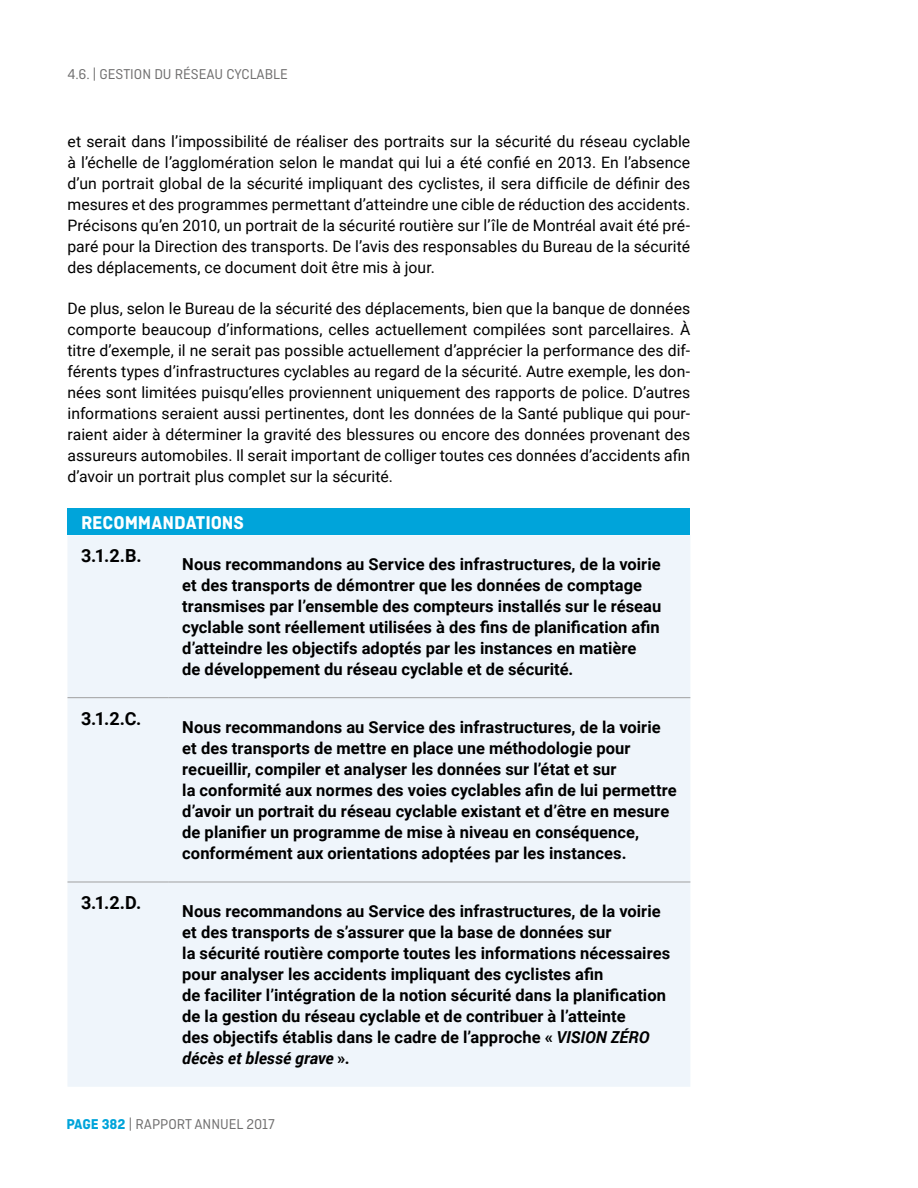
<style>
.page{position:relative;width:918px;height:1188px;background:#fff}
.page>*{position:absolute;margin:0;border:0;box-sizing:border-box;transform-origin:0 0}
.t1{font:700 19.5px "Ciutadella";letter-spacing:-.005em;color:#fff}
.t2{font:700 18px "Roboto";color:#000}
.t3{font:700 16.5px/21px "Roboto";letter-spacing:.005em;color:#000}
.t4{font:15.75px/21px "Roboto";letter-spacing:.005em;color:#000;text-align:justify}
.t5{font:15px "Ciutadella";color:#706f6f}
.s1{font-style:italic}
.s2{font-weight:700;color:#00a4da}
</style>
<div class="page">
<div style="left:68px;top:508px;width:622px;height:27px;background:#00a4da"></div>
<div style="left:68px;top:535px;width:622px;height:552px;background:#eff5fb"></div>
<hr style="left:68px;top:697px;width:101px;height:1px;background:#9f9f9f">
<hr style="left:169px;top:697px;width:521px;height:1px;background:#9f9f9f">
<hr style="left:68px;top:882px;width:101px;height:1px;background:#9f9f9f">
<hr style="left:169px;top:882px;width:521px;height:1px;background:#9f9f9f">
<p class="t5" style="left:68px;top:66px;width:222px">4.6. | GESTION DU RÉSEAU CYCLABLE</p>
<p class="t4" style="left:68px;top:130px;width:624px">et serait dans l’impossibilité de réaliser des portraits sur la sécurité du réseau cyclable à l’échelle de l’agglomération selon le mandat qui lui a été confié en 2013. En l’absence d’un portrait global de la sécurité impliquant des cyclistes, il sera difficile de définir des mesures et des programmes permettant d’atteindre une cible de réduction des accidents.<br>Précisons qu’en 2010, un portrait de la sécurité routière sur l’île de Montréal avait été pré&shy;paré pour la Direction des transports. De l’avis des responsables du Bureau de la sécurité des déplacements, ce document doit être mis à jour.</p>
<p class="t4" style="left:68px;top:297px;width:624px">De plus, selon le Bureau de la sécurité des déplacements, bien que la banque de données comporte beaucoup d’informations, celles actuellement compilées sont parcellaires. À titre d’exemple, il ne serait pas possible actuellement d’apprécier la performance des dif&shy;férents types d’infrastructures cyclables au regard de la sécurité. Autre exemple, les don&shy;nées sont limitées puisqu’elles proviennent uniquement des rapports de police. D’autres informations seraient aussi pertinentes, dont les données de la Santé publique qui pour&shy;raient aider à déterminer la gravité des blessures ou encore des données provenant des assureurs automobiles. Il serait important de colliger toutes ces données d’accidents afin d’avoir un portrait plus complet sur la sécurité.</p>
<p class="t1" style="left:81px;top:511px;width:165px">RECOMMANDATIONS</p>
<p class="t2" style="left:81px;top:543px;width:62px">3.1.2.B.</p>
<p class="t3" style="left:182px;top:553px;width:481px">Nous recommandons au Service des infrastructures, de la voirie et des transports de démontrer que les données de comptage transmises par l’ensemble des compteurs installés sur le réseau cyclable sont réellement utilisées à des fins de planification afin d’atteindre les objectifs adoptés par les instances en matière<br>de développement du réseau cyclable et de sécurité.</p>
<p class="t2" style="left:81px;top:706px;width:62px">3.1.2.C.</p>
<p class="t2" style="left:81px;top:890px;width:62px">3.1.2.D.</p>
<p class="t3" style="left:182px;top:716px;width:496px">Nous recommandons au Service des infrastructures, de la voirie et des transports de mettre en place une méthodologie pour recueillir, compiler et analyser les données sur l’état et sur<br>la conformité aux normes des voies cyclables afin de lui permettre d’avoir un portrait du réseau cyclable existant et d’être en mesure de planifier un programme de mise à niveau en conséquence, conformément aux orientations adoptées par les instances.</p>
<p class="t3" style="left:182px;top:900px;width:489px">Nous recommandons au Service des infrastructures, de la voirie et des transports de s’assurer que la base de données sur<br>la sécurité routière comporte toutes les informations nécessaires pour analyser les accidents impliquant des cyclistes afin<br>de faciliter l’intégration de la notion sécurité dans la planification de la gestion du réseau cyclable et de contribuer à l’atteinte<br>des objectifs établis dans le cadre de l’approche « <span class="s1">VISION ZÉRO décès et blessé grave</span> ».</p>
<p class="t5" style="left:66px;top:1116px;width:210px"><span class="s2">PAGE 382</span> | RAPPORT ANNUEL 2017</p>
</div>
